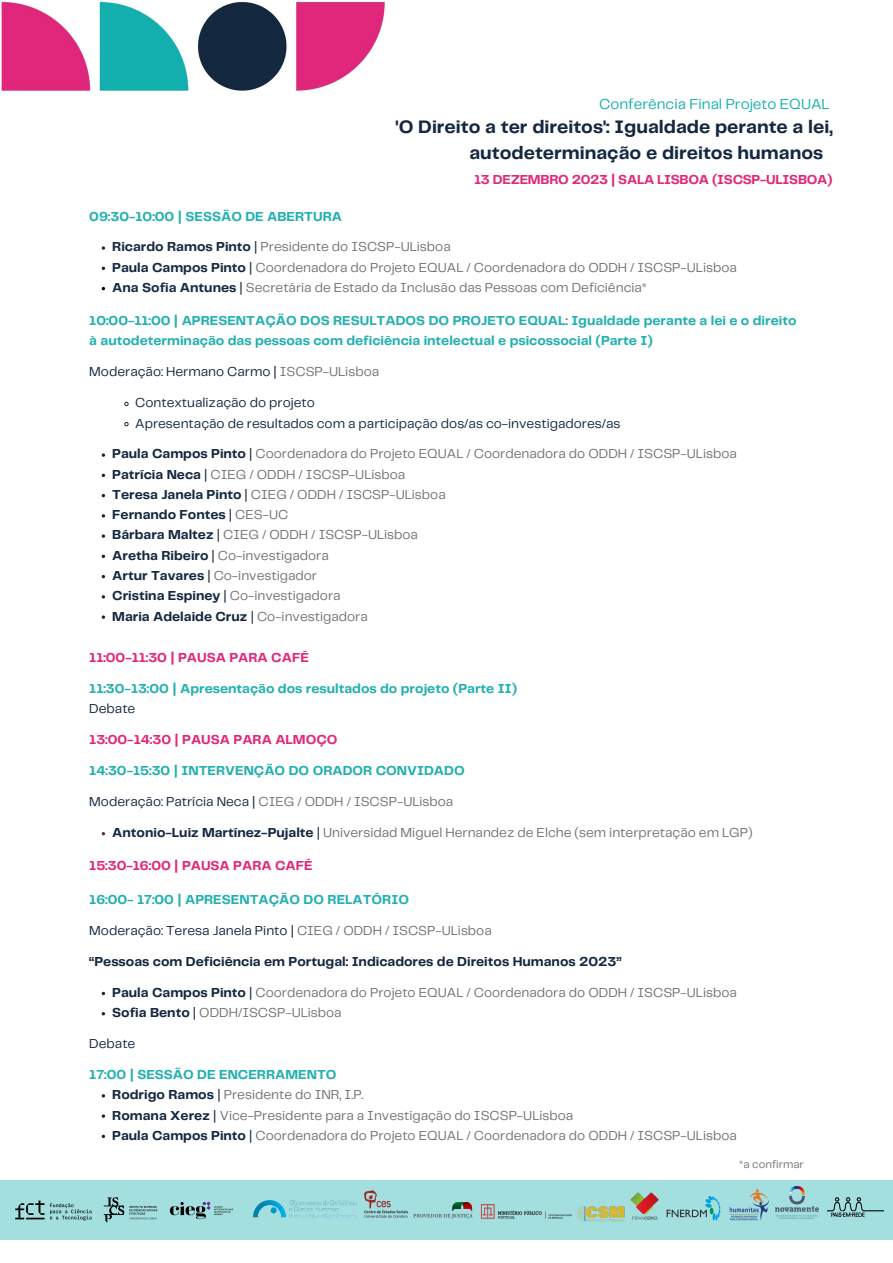
<style>
.page{position:relative;width:893px;height:1263px;background:#fff}
.page>*{position:absolute;margin:0;border:0;box-sizing:border-box;transform-origin:0 0}
.t1{font:700 18.75px/25.9px "Telegraf";color:#152840}
.t2{font:15px "Telegraf";color:#19b0af}
.t3{font:13.5px "Telegraf";color:#737373}
.t4{font:700 13.5px/20.2px "Telegraf";color:#23b0b0}
.t5{font:13.5px "Telegraf";color:#152840}
.t6{font:700 13.5px "Telegraf";color:#152840}
.t7{font:700 13.5px "Telegraf";color:#e0287b}
.t8{font:700 13.5px "Telegraf";letter-spacing:-.02em;color:#e0297b}
.t9{font:11.25px "Telegraf";color:#737373}
.s1{font-weight:700;color:#172a42}
.s2{color:#172a42}
.s3{color:#737373}
.s4{font-weight:700;color:#152840}
.s5{color:#152840}
.s6{font-weight:400}
.s7{font-weight:400;color:#737373}
</style>
<div class="page">
<svg style="left:102px;top:246px;width:3px;height:4px"></svg>
<svg style="left:124px;top:401px;width:5px;height:5px"></svg>
<svg style="left:124px;top:422px;width:5px;height:4px"></svg>
<svg style="left:102px;top:453px;width:3px;height:4px"></svg>
<svg style="left:102px;top:534px;width:3px;height:4px"></svg>
<svg style="left:102px;top:615px;width:3px;height:4px"></svg>
<svg style="left:102px;top:1114px;width:3px;height:4px"></svg>
<img style="left:1px;top:1px;width:384px;height:90px">
<div style="left:0;top:1180px;width:893px;height:59px;background:#a3dfdf"></div>
<img style="left:169px;top:1202px;width:64px;height:17px">
<img style="left:104px;top:1197px;width:54px;height:25px">
<img style="left:15px;top:1200px;width:77px;height:21px">
<img style="left:365px;top:1191px;width:42px;height:27px">
<img style="left:414px;top:1202px;width:59px;height:17px">
<img style="left:481px;top:1204px;width:91px;height:15px">
<img style="left:577px;top:1206px;width:48px;height:16px">
<img style="left:630px;top:1193px;width:29px;height:27px">
<img style="left:667px;top:1196px;width:54px;height:25px">
<img style="left:729px;top:1189px;width:40px;height:32px">
<img style="left:775px;top:1187px;width:43px;height:32px">
<img style="left:827px;top:1197px;width:57px;height:20px">
<img style="left:254px;top:1201px;width:102px;height:18px">
<p class="t2" style="left:599px;top:97px;width:232px">Conferência Final Projeto EQUAL</p>
<p class="t1" style="left:469px;top:115px;width:365px;text-indent:-74px">'O Direito a ter direitos': Igualdade perante a lei, autodeterminação e direitos humanos</p>
<p class="t8" style="left:474px;top:174px;width:360px">13 DEZEMBRO 2023 | SALA LISBOA (ISCSP-ULISBOA)</p>
<p class="t4" style="left:89px;top:207px;width:254px">09:30-10:00 | SESSÃO DE ABERTURA</p>
<p class="t3" style="left:112px;top:241px;width:340px"><span class="s1">Ricardo Ramos Pinto</span> <span class="s2">|</span> Presidente do ISCSP-ULisboa</p>
<p class="t3" style="left:112px;top:261px;width:626px"><span class="s1">Paula Campos Pinto</span> <span class="s2">|</span> Coordenadora do Projeto EQUAL / Coordenadora do ODDH / ISCSP-ULisboa</p>
<p class="t3" style="left:112px;top:282px;width:536px"><span class="s1">Ana Sofia Antunes</span> <span class="s2">|</span> Secretária de Estado da Inclusão das Pessoas com Deficiência*</p>
<p class="t4" style="left:89px;top:311px;width:708px">10:00-11:00 | APRESENTAÇÃO DOS RESULTADOS DO PROJETO EQUAL: Igualdade perante a lei e o direito à autodeterminação das pessoas com deficiência intelectual e psicossocial (Parte I)</p>
<p class="t5" style="left:89px;top:366px;width:291px">Moderação: Hermano Carmo | <span class="s3">ISCSP-ULisboa</span></p>
<p class="t5" style="left:135px;top:397px;width:181px">Contextualização do projeto</p>
<p class="t5" style="left:135px;top:417px;width:487px">Apresentação de resultados com a participação dos/as co-investigadores/as</p>
<p class="t3" style="left:112px;top:448px;width:626px"><span class="s4">Paula Campos Pinto</span> <span class="s5">|</span> Coordenadora do Projeto EQUAL / Coordenadora do ODDH / ISCSP-ULisboa</p>
<p class="t3" style="left:112px;top:468px;width:294px"><span class="s4">Patrícia Neca</span> <span class="s5">|</span> CIEG / ODDH / ISCSP-ULisboa</p>
<p class="t3" style="left:112px;top:489px;width:335px"><span class="s4">Teresa Janela Pinto</span> <span class="s5">|</span> CIEG / ODDH / ISCSP-ULisboa</p>
<p class="t6" style="left:112px;top:509px;width:178px">Fernando Fontes <span class="s6">|</span> <span class="s7">CES-UC</span></p>
<p class="t3" style="left:112px;top:529px;width:307px"><span class="s4">Bárbara Maltez</span> <span class="s5">|</span> CIEG / ODDH / ISCSP-ULisboa</p>
<p class="t3" style="left:112px;top:549px;width:218px"><span class="s4">Aretha Ribeiro</span> <span class="s5">|</span> Co-investigadora</p>
<p class="t3" style="left:112px;top:570px;width:206px"><span class="s4">Artur Tavares</span> <span class="s5">|</span> Co-investigador</p>
<p class="t3" style="left:112px;top:590px;width:230px"><span class="s4">Cristina Espiney</span> <span class="s5">|</span> Co-investigadora</p>
<p class="t6" style="left:112px;top:610px;width:257px">Maria Adelaide Cruz <span class="s6">|</span> <span class="s7">Co-investigadora</span></p>
<p class="t7" style="left:89px;top:652px;width:221px">11:00-11:30 | PAUSA PARA CAFÉ</p>
<p class="t4" style="left:89px;top:679px;width:429px">11:30-13:00 | Apresentação dos resultados do projeto (Parte II)</p>
<p class="t5" style="left:89px;top:703px;width:48px">Debate</p>
<p class="t7" style="left:89px;top:734px;width:250px">13:00-14:30 | PAUSA PARA ALMOÇO</p>
<p class="t4" style="left:89px;top:761px;width:377px">14:30-15:30 | INTERVENÇÃO DO ORADOR CONVIDADO</p>
<p class="t5" style="left:89px;top:796px;width:365px">Moderação: Patrícia Neca | <span class="s3">CIEG / ODDH / ISCSP-ULisboa</span></p>
<p class="t3" style="left:112px;top:827px;width:641px"><span class="s4">Antonio-Luiz Martínez-Pujalte</span> <span class="s5">|</span> Universidad Miguel Hernandez de Elche (sem interpretação em LGP)</p>
<p class="t7" style="left:89px;top:860px;width:225px">15:30-16:00 | PAUSA PARA CAFÉ</p>
<p class="t4" style="left:89px;top:890px;width:321px">16:00- 17:00 | APRESENTAÇÃO DO RELATÓRIO</p>
<p class="t5" style="left:89px;top:925px;width:404px">Moderação: Teresa Janela Pinto | <span class="s3">CIEG / ODDH / ISCSP-ULisboa</span></p>
<p class="t6" style="left:89px;top:956px;width:534px">“Pessoas com Deficiência em Portugal: Indicadores de Direitos Humanos 2023”</p>
<p class="t3" style="left:112px;top:986px;width:626px"><span class="s4">Paula Campos Pinto</span> <span class="s5">|</span> Coordenadora do Projeto EQUAL / Coordenadora do ODDH / ISCSP-ULisboa</p>
<p class="t3" style="left:112px;top:1007px;width:231px"><span class="s4">Sofia Bento</span> <span class="s5">|</span> ODDH/ISCSP-ULisboa</p>
<p class="t5" style="left:89px;top:1038px;width:48px">Debate</p>
<p class="t4" style="left:89px;top:1065px;width:249px">17:00 | SESSÃO DE ENCERRAMENTO</p>
<p class="t3" style="left:112px;top:1089px;width:253px"><span class="s4">Rodrigo Ramos</span> <span class="s5">|</span> Presidente do INR, I.P.</p>
<p class="t3" style="left:112px;top:1109px;width:462px"><span class="s4">Romana Xerez</span> <span class="s5">|</span> Vice-Presidente para a Investigação do ISCSP-ULisboa</p>
<p class="t3" style="left:112px;top:1129px;width:626px"><span class="s4">Paula Campos Pinto</span> <span class="s5">|</span> Coordenadora do Projeto EQUAL / Coordenadora do ODDH / ISCSP-ULisboa</p>
<p class="t9" style="left:739px;top:1160px;width:66px">*a confirmar</p>
</div>
